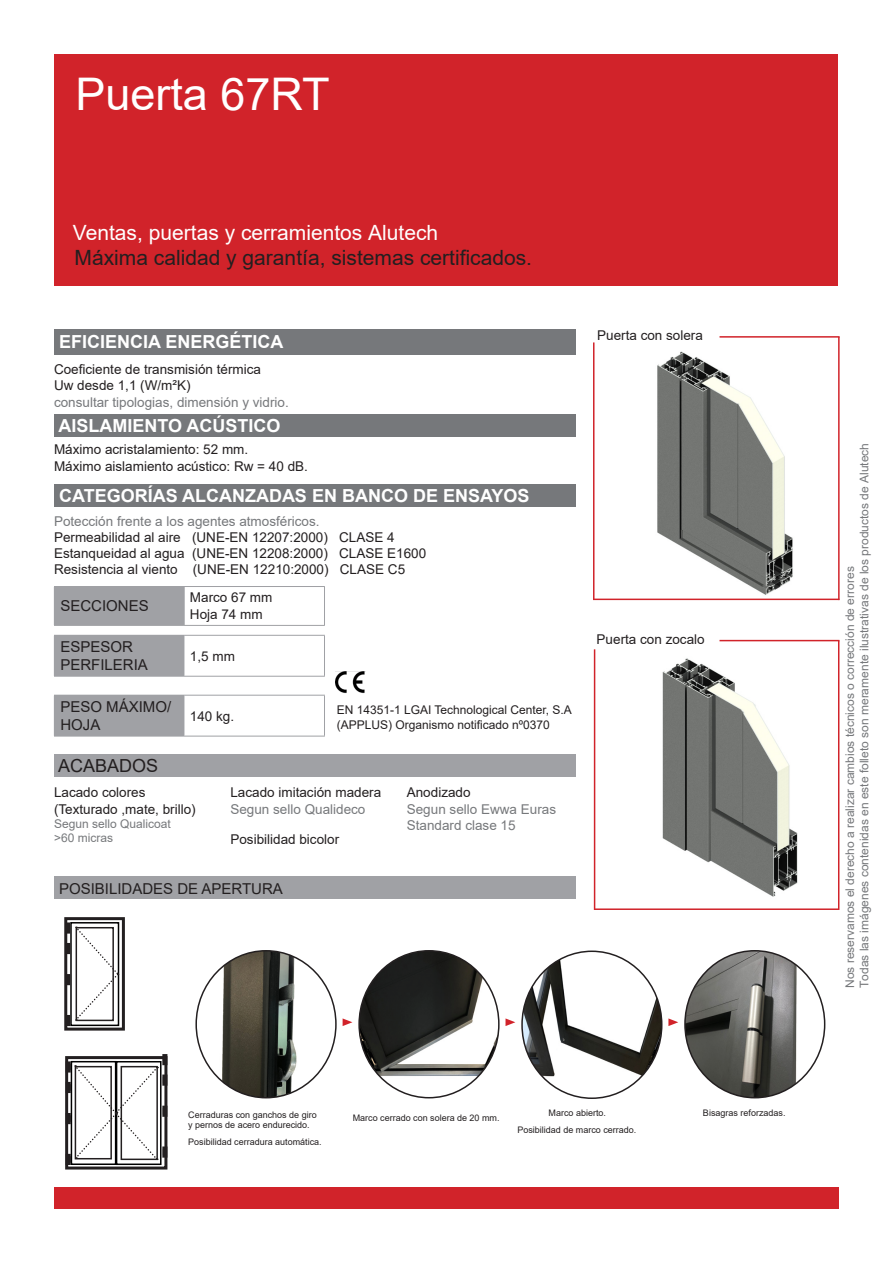
<style>
.page{position:relative;width:893px;height:1263px;background:#fff}
.page>*{position:absolute;margin:0;border:0;box-sizing:border-box;transform-origin:0 0}
.t1{font:45px "Arial";color:#fff}
.t2{font:21px "Arial";color:#231f20}
.t3{font:21px "Arial";color:#fff}
.t4{font:700 18px "Arial";color:#fff}
.t5{font:18px "Arial";color:#231f20}
.t6{font:15px "Arial";color:#231f20}
.t7{font:13.5px "Arial";color:#231f20}
.t8{font:13.5px "Arial";color:#76787b}
.t9{font:12px/14.4px "Arial";color:#76787b}
.t10{font:12px "Arial";color:#231f20}
.t11{font:9px "Arial";color:#231f20}
</style>
<div class="page">
<div style="left:54px;top:54px;width:783px;height:232px;background:#d1232a"></div>
<div style="left:54px;top:329px;width:521px;height:25px;background:#76787b"></div>
<div style="left:54px;top:414px;width:521px;height:23px;background:#76787b"></div>
<div style="left:54px;top:484px;width:521px;height:23px;background:#76787b"></div>
<div style="left:54px;top:586px;width:130px;height:39px;background:#a0a1a5"></div>
<hr style="left:184px;top:586px;width:141px;height:1px;background:#a0a1a5">
<hr style="left:324px;top:587px;width:1px;height:38px;background:#a0a1a5">
<hr style="left:184px;top:625px;width:141px;height:1px;background:#a0a1a5">
<hr style="left:54px;top:625px;width:130px;height:1px;background:#a0a1a5">
<hr style="left:183px;top:587px;width:2px;height:38px;background:#a0a1a5">
<div style="left:54px;top:695px;width:130px;height:41px;background:#a0a1a5"></div>
<hr style="left:54px;top:736px;width:130px;height:1px;background:#a0a1a5">
<hr style="left:184px;top:695px;width:141px;height:1px;background:#a0a1a5">
<hr style="left:184px;top:695px;width:1px;height:41px;background:#a0a1a5">
<hr style="left:324px;top:695px;width:1px;height:41px;background:#a0a1a5">
<hr style="left:184px;top:736px;width:141px;height:1px;background:#a0a1a5">
<div style="left:54px;top:635px;width:130px;height:41px;background:#a0a1a5"></div>
<hr style="left:54px;top:676px;width:130px;height:1px;background:#a0a1a5">
<hr style="left:184px;top:635px;width:141px;height:1px;background:#a0a1a5">
<hr style="left:184px;top:636px;width:1px;height:40px;background:#a0a1a5">
<hr style="left:324px;top:636px;width:1px;height:40px;background:#a0a1a5">
<hr style="left:184px;top:676px;width:141px;height:1px;background:#a0a1a5">
<div style="left:54px;top:755px;width:521px;height:22px;background:#a0a1a5"></div>
<div style="left:54px;top:876px;width:521px;height:23px;background:#a0a1a5"></div>
<svg style="left:839px;top:690px;width:1px;height:18px"></svg>
<img style="left:335px;top:671px;width:30px;height:22px">
<hr style="left:593px;top:342px;width:1px;height:257px;background:#d1232a">
<hr style="left:838px;top:337px;width:2px;height:263px;background:#d1232a">
<hr style="left:719px;top:336px;width:121px;height:2px;background:#d1232a">
<hr style="left:593px;top:599px;width:246px;height:1px;background:#d1232a">
<hr style="left:719px;top:640px;width:120px;height:1px;background:#d1232a">
<hr style="left:594px;top:649px;width:1px;height:261px;background:#d1232a">
<hr style="left:595px;top:908px;width:243px;height:2px;background:#d1232a">
<hr style="left:838px;top:641px;width:1px;height:269px;background:#d1232a">
<div style="left:54px;top:1188px;width:785px;height:21px;background:#d1232a"></div>
<div style="left:64px;top:917px;width:61px;height:113px;border:3px solid #231f20"></div>
<div style="left:70px;top:922px;width:49px;height:104px;border:2px solid #000"></div>
<div style="left:65px;top:1056px;width:102px;height:113px;border:3px solid #231f20"></div>
<div style="left:116px;top:1061px;width:46px;height:104px;border:2px solid #000"></div>
<div style="left:65px;top:922px;width:5px;height:11px;border:4px solid #231f20"></div>
<div style="left:65px;top:943px;width:5px;height:11px;border:4px solid #231f20"></div>
<div style="left:65px;top:974px;width:5px;height:11px;border:4px solid #231f20"></div>
<div style="left:65px;top:1015px;width:5px;height:11px;border:4px solid #231f20"></div>
<div style="left:71px;top:1061px;width:45px;height:104px;border:2px solid #000"></div>
<div style="left:66px;top:1061px;width:5px;height:11px;border:4px solid #231f20"></div>
<div style="left:66px;top:1082px;width:5px;height:11px;border:4px solid #231f20"></div>
<div style="left:66px;top:1113px;width:5px;height:11px;border:4px solid #231f20"></div>
<div style="left:66px;top:1154px;width:5px;height:11px;border:4px solid #231f20"></div>
<div style="left:162px;top:1054px;width:5px;height:11px;border:4px solid #231f20"></div>
<div style="left:162px;top:1074px;width:5px;height:12px;border:4px solid #231f20"></div>
<div style="left:162px;top:1106px;width:5px;height:11px;border:4px solid #231f20"></div>
<div style="left:162px;top:1146px;width:5px;height:11px;border:4px solid #231f20"></div>
<svg style="left:76px;top:926px;width:43px;height:95px"></svg>
<svg style="left:75px;top:1065px;width:83px;height:95px"></svg>
<img style="left:359px;top:951px;width:140px;height:147px">
<img style="left:208px;top:951px;width:128px;height:147px">
<img style="left:522px;top:953px;width:140px;height:130px">
<img style="left:685px;top:951px;width:126px;height:147px">
<img style="left:657px;top:351px;width:136px;height:244px">
<img style="left:662px;top:658px;width:136px;height:239px">
<svg style="left:343px;top:1018px;width:9px;height:8px"></svg>
<svg style="left:505px;top:1018px;width:10px;height:8px"></svg>
<svg style="left:668px;top:1018px;width:10px;height:8px"></svg>
<p class="t1" style="left:75px;top:63px;width:256px">Puerta 67RT</p>
<h2 class="t3" style="left:73px;top:218px;width:367px">Ventas, puertas y cerramientos Alutech</h2>
<h2 class="t2" style="left:75px;top:243px;width:459px">Máxima calidad y garantía, sistemas certificados.</h2>
<p class="t4" style="left:59px;top:329px;width:226px">EFICIENCIA ENERGÉTICA</p>
<p class="t7" style="left:54px;top:360px;width:209px">Coeficiente de transmisión térmica</p>
<p class="t7" style="left:54px;top:376px;width:138px">Uw desde 1,1 (W/m²K)</p>
<p class="t8" style="left:54px;top:392px;width:236px">consultar tipologias, dimensión y vidrio.</p>
<p class="t4" style="left:58px;top:413px;width:224px">AISLAMIENTO ACÚSTICO</p>
<p class="t7" style="left:54px;top:440px;width:196px">Máximo acristalamiento: 52 mm.</p>
<p class="t7" style="left:54px;top:456px;width:255px">Máximo aislamiento acústico: Rw = 40 dB.</p>
<p class="t4" style="left:59px;top:483px;width:472px">CATEGORÍAS ALCANZADAS EN BANCO DE ENSAYOS</p>
<p class="t8" style="left:54px;top:512px;width:267px">Potección frente a los agentes atmosféricos.</p>
<p class="t7" style="left:54px;top:528px;width:342px">Permeabilidad al aire (UNE-EN 12207:2000) CLASE 4</p>
<p class="t7" style="left:54px;top:544px;width:374px">Estanqueidad al agua (UNE-EN 12208:2000) CLASE E1600</p>
<p class="t7" style="left:54px;top:560px;width:353px">Resistencia al viento (UNE-EN 12210:2000) CLASE C5</p>
<p class="t6" style="left:60px;top:596px;width:90px">SECCIONES</p>
<p class="t7" style="left:190px;top:588px;width:84px">Marco 67 mm</p>
<p class="t7" style="left:190px;top:604px;width:74px">Hoja 74 mm</p>
<p class="t6" style="left:60px;top:637px;width:74px">ESPESOR</p>
<p class="t6" style="left:60px;top:655px;width:89px">PERFILERIA</p>
<p class="t6" style="left:60px;top:696px;width:112px">PESO MÁXIMO/</p>
<p class="t6" style="left:60px;top:714px;width:42px">HOJA</p>
<p class="t7" style="left:190px;top:647px;width:47px">1,5 mm</p>
<p class="t7" style="left:190px;top:706px;width:46px">140 kg.</p>
<p class="t10" style="left:337px;top:702px;width:237px">EN 14351-1 LGAI Technological Center, S.A</p>
<p class="t10" style="left:337px;top:716px;width:215px">(APPLUS) Organismo notificado nº0370</p>
<p class="t5" style="left:58px;top:754px;width:102px">ACABADOS</p>
<p class="t7" style="left:54px;top:783px;width:93px">Lacado colores</p>
<p class="t7" style="left:54px;top:800px;width:143px">(Texturado ,mate, brillo)</p>
<p class="t9" style="left:54px;top:816px;width:118px">Segun sello Qualicoat</p>
<p class="t9" style="left:54px;top:831px;width:61px">&gt;60 micras</p>
<p class="t7" style="left:230px;top:783px;width:152px">Lacado imitación madera</p>
<p class="t8" style="left:230px;top:800px;width:137px">Segun sello Qualideco</p>
<p class="t7" style="left:230px;top:830px;width:110px">Posibilidad bicolor</p>
<p class="t6" style="left:59px;top:878px;width:225px">POSIBILIDADES DE APERTURA</p>
<p class="t7" style="left:407px;top:783px;width:65px">Anodizado</p>
<p class="t8" style="left:407px;top:800px;width:151px">Segun sello Ewwa Euras</p>
<p class="t8" style="left:407px;top:816px;width:110px">Standard clase 15</p>
<p class="t7" style="left:597px;top:326px;width:107px">Puerta con solera</p>
<p class="t7" style="left:597px;top:630px;width:110px">Puerta con zocalo</p>
<p class="t11" style="left:188px;top:1108px;width:130px">Cerraduras con ganchos de giro</p>
<p class="t11" style="left:188px;top:1119px;width:123px">y pernos de acero endurecido.</p>
<p class="t11" style="left:188px;top:1135px;width:135px">Posibilidad cerradura automática.</p>
<p class="t11" style="left:353px;top:1111px;width:148px">Marco cerrado con solera de 20 mm.</p>
<p class="t11" style="left:549px;top:1107px;width:59px">Marco abierto.</p>
<p class="t11" style="left:517px;top:1123px;width:121px">Posibilidad de marco cerrado.</p>
<p class="t11" style="left:703px;top:1107px;width:84px">Bisagras reforzadas.</p>
<p class="t9" style="left:842px;top:988px;width:546px;rotate:-90deg">Nos reservamos el derecho a realizar cambios técnicos o corrección de errores<br>Todas las imágenes contenidas en este folleto son meramente ilustrativas de los productos de Alutech</p>
</div>
